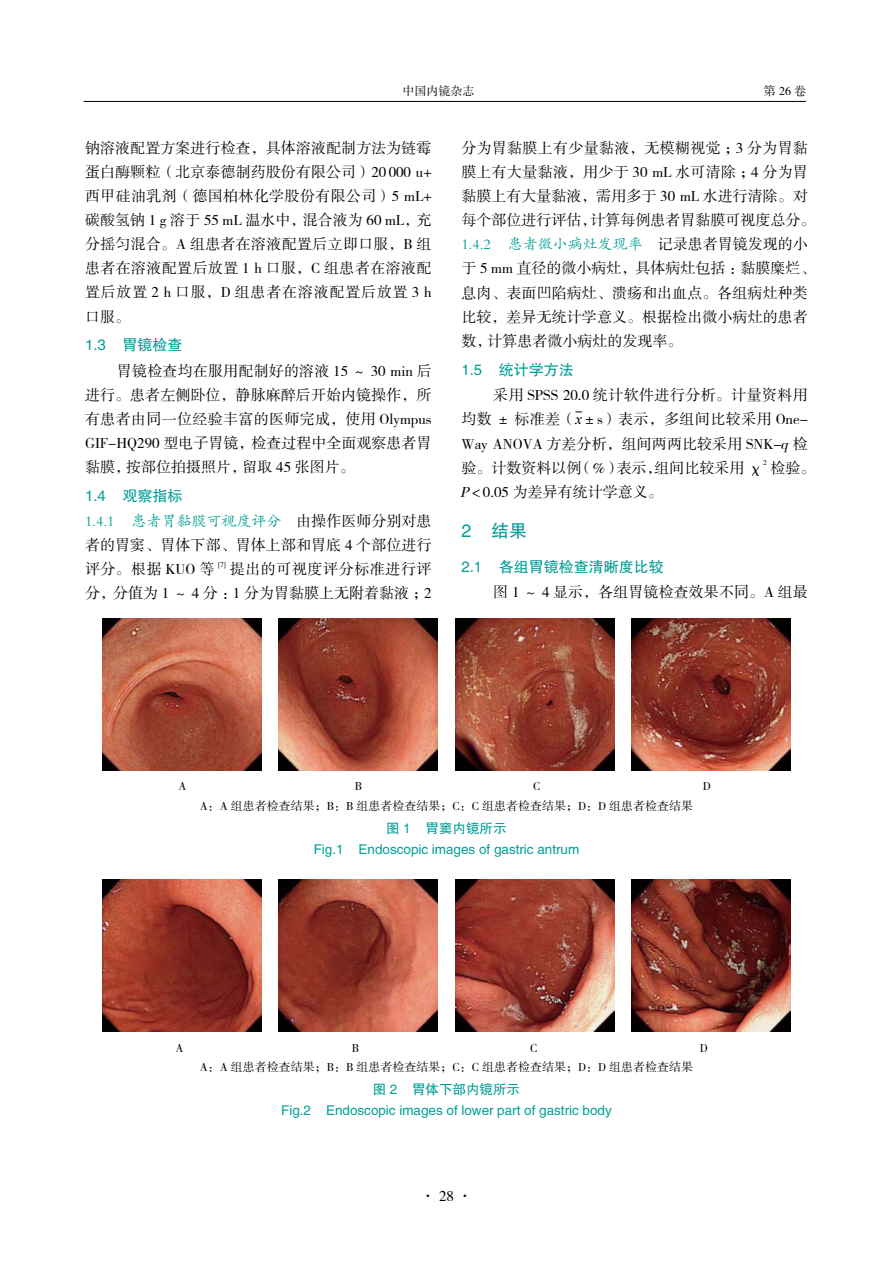
<style>
.page{position:relative;width:893px;height:1263px;background:#fff}
.page>*{position:absolute;margin:0;border:0;box-sizing:border-box;transform-origin:0 0}
.t1{font:18px "FZHTK GBK1 0";color:#009e96}
.t2{font:15px/24px "FZSSK GBK1 0";letter-spacing:.005em;color:#000;text-align:justify}
.t3{font:15px "FZKTK GBK1 0";color:#009e96}
.t4{font:15px "FZHTK GBK1 0";color:#009e96}
.t5{font:13.5px/21px "FZHTK GBK1 0";color:#009e96;text-align:center}
.t6{font:12px "FZSSK GBK1 0";color:#000}
.t7{font:7.2px "FZSSK GBK1 0";color:#000}
.s1{font-family:"FZSSK GBK1 0";color:#000}
.s2{font-family:"Times New Roman";font-style:italic}
.s3{font-style:italic}
</style>
<div class="page">
<hr style="left:84px;top:101px;width:722px;height:1px;background:#000">
<img style="left:103px;top:619px;width:159px;height:151px">
<img style="left:279px;top:619px;width:159px;height:151px">
<img style="left:455px;top:619px;width:159px;height:151px">
<img style="left:631px;top:619px;width:159px;height:151px">
<img style="left:103px;top:880px;width:159px;height:151px">
<img style="left:279px;top:880px;width:159px;height:151px">
<img style="left:455px;top:880px;width:159px;height:151px">
<img style="left:631px;top:880px;width:159px;height:151px">
<p class="t6" style="left:402px;top:85px;width:73px">中国内镜杂志</p>
<p class="t6" style="left:764px;top:85px;width:44px">第26卷</p>
<p class="t2" style="left:85px;top:137px;width:348px">钠溶液配置方案进行检查，具体溶液配制方法为链霉蛋白酶颗粒（北京泰德制药股份有限公司）20 000 u+西甲硅油乳剂（德国柏林化学股份有限公司）5 mL+碳酸氢钠 1 g 溶于 55 mL 温水中，混合液为 60 mL，充分摇匀混合。A 组患者在溶液配置后立即口服，B 组患者在溶液配置后放置 1 h 口服，C 组患者在溶液配置后放置 2 h 口服，D 组患者在溶液配置后放置 3 h口服。</p>
<p class="t4" style="left:85px;top:337px;width:99px">1.3 胃镜检查</p>
<p class="t2" style="left:85px;top:359px;width:348px;text-indent:32px">胃镜检查均在服用配制好的溶液 15 ～ 30 min 后进行。患者左侧卧位，静脉麻醉后开始内镜操作，所有患者由同一位经验丰富的医师完成，使用 Olympus GIF-HQ290 型电子胃镜，检查过程中全面观察患者胃黏膜，按部位拍摄照片，留取 45 张图片。</p>
<p class="t4" style="left:85px;top:487px;width:99px">1.4 观察指标</p>
<p class="t3" style="left:85px;top:513px;width:348px">1.4.1 患者胃黏膜可视度评分 <span class="s1">由操作医师分别对患</span></p>
<p class="t2" style="left:85px;top:534px;width:348px">者的胃窦、胃体下部、胃体上部和胃底 4 个部位进行评分。根据 KUO 等</p>
<p class="t7" style="left:218px;top:560px;width:9px">[7]</p>
<p class="t2" style="left:85px;top:558px;width:348px;text-align:right">提出的可视度评分标准进行评<br>分，分值为 1 ～ 4 分：1 分为胃黏膜上无附着黏液；2</p>
<p class="t2" style="left:461px;top:137px;width:356px;text-align:left">分为胃黏膜上有少量黏液，无模糊视觉；3 分为胃黏膜上有大量黏液，用少于 30 mL 水可清除；4 分为胃黏膜上有大量黏液，需用多于 30 mL 水进行清除。对每个部位进行评估，计算每例患者胃黏膜可视度总分。</p>
<p class="t3" style="left:461px;top:236px;width:348px">1.4.2 患者微小病灶发现率 <span class="s1">记录患者胃镜发现的小</span></p>
<p class="t2" style="left:461px;top:257px;width:356px;text-align:left">于 5 mm 直径的微小病灶，具体病灶包括：黏膜糜烂、息肉、表面凹陷病灶、溃疡和出血点。各组病灶种类比较，差异无统计学意义。根据检出微小病灶的患者数，计算患者微小病灶的发现率。</p>
<p class="t4" style="left:461px;top:361px;width:114px">1.5 统计学方法</p>
<p class="t2" style="left:461px;top:384px;width:348px;text-indent:32px">采用 SPSS 20.0 统计软件进行分析。计量资料用均数 ± 标准差（<span class="s2">x</span>±s）表示，多组间比较采用 One-Way ANOVA 方差分析，组间两两比较采用 SNK-<span class="s3">q</span>检验。计数资料以例（%）表示，组间比较采用 χ</p>
<p class="t7" style="left:763px;top:459px;width:5px">2</p>
<p class="t2" style="left:770px;top:456px;width:46px">检验。</p>
<p class="t2" style="left:460px;top:481px;width:204px"><span class="s3">P</span>&lt; 0.05 为差异有统计学意义。</p>
<p class="t1" style="left:461px;top:520px;width:67px">2 结果</p>
<p class="t4" style="left:461px;top:558px;width:204px">2.1 各组胃镜检查清晰度比较</p>
<p class="t2" style="left:493px;top:581px;width:316px">图 1 ～ 4 显示，各组胃镜检查效果不同。A 组最</p>
<p class="t6" style="left:178px;top:780px;width:9px">A</p>
<p class="t6" style="left:355px;top:780px;width:9px">B</p>
<p class="t6" style="left:533px;top:780px;width:9px">C</p>
<p class="t6" style="left:703px;top:780px;width:9px">D</p>
<p class="t6" style="left:200px;top:799px;width:495px">A：A 组患者检查结果；B：B 组患者检查结果；C：C 组患者检查结果；D：D 组患者检查结果</p>
<p class="t5" style="left:314px;top:818px;width:267px">图 1 胃窦内镜所示<br>Fig.1 Endoscopic images of gastric antrum</p>
<p class="t6" style="left:175px;top:1041px;width:9px">A</p>
<p class="t6" style="left:352px;top:1041px;width:9px">B</p>
<p class="t6" style="left:530px;top:1041px;width:9px">C</p>
<p class="t6" style="left:700px;top:1041px;width:9px">D</p>
<p class="t6" style="left:200px;top:1061px;width:495px">A：A 组患者检查结果；B：B 组患者检查结果；C：C 组患者检查结果；D：D 组患者检查结果</p>
<p class="t5" style="left:281px;top:1079px;width:332px">图 2 胃体下部内镜所示<br>Fig.2 Endoscopic images of lower part of gastric body</p>
<p class="t2" style="left:420px;top:1184px;width:54px">·28·</p>
</div>
